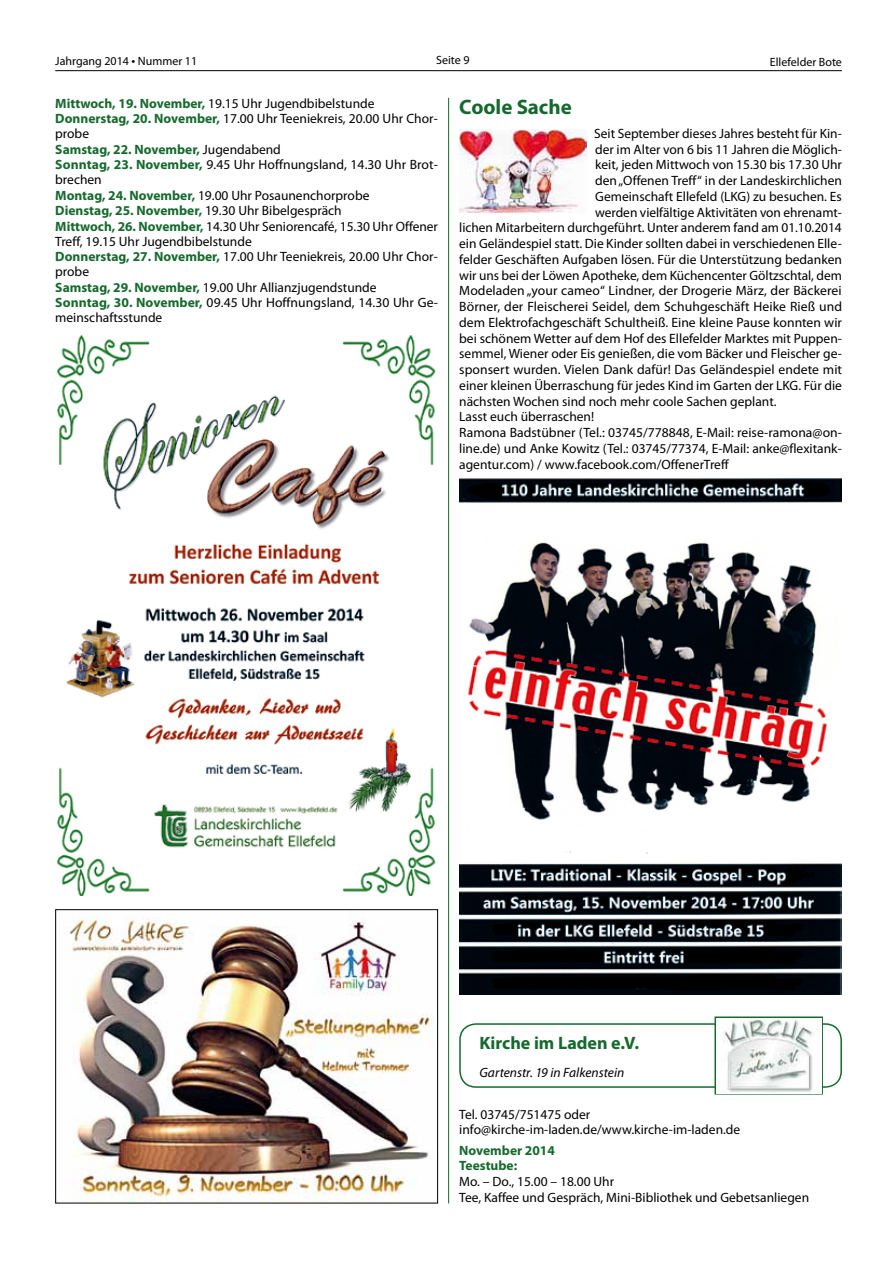
<style>
.page{position:relative;width:893px;height:1263px;background:#fff}
.page>*{position:absolute;margin:0;border:0;box-sizing:border-box;transform-origin:0 0}
.t1{font:700 21px "Myriad Pro";color:#16692e}
.t2{font:700 18px "Myriad Pro";color:#16692e}
.t3{font:13.5px/15.3px "Myriad Pro";color:#000}
.t4{font:italic 13.5px "Myriad Pro";color:#000}
.t5{font:700 13.5px/15.8px "Myriad Pro";color:#16692e}
.t6{font:12px "Myriad Pro";color:#000}
.s1{font-size:13.5px}
.s2{font-weight:700;color:#16692e}
</style>
<div class="page">
<hr style="left:448px;top:98px;width:1px;height:1105px;background:#16692e">
<hr style="left:55px;top:70px;width:787px;height:1px;background:#000">
<img style="left:57px;top:335px;width:379px;height:560px">
<img style="left:69px;top:911px;width:366px;height:290px">
<div style="left:55px;top:909px;width:383px;height:294px;border:1px solid #000"></div>
<img style="left:459px;top:129px;width:128px;height:84px">
<img style="left:459px;top:478px;width:383px;height:517px">
<svg style="left:459px;top:1023px;width:383px;height:65px"></svg>
<div style="left:714px;top:1016px;width:109px;height:78px;border:2px solid #16692e"></div>
<img style="left:716px;top:1018px;width:105px;height:75px">
<p class="t6" style="left:55px;top:55px;width:143px">Jahrgang 2014 <span class="s1">•</span> Nummer 11</p>
<p class="t6" style="left:436px;top:54px;width:35px">Seite 9</p>
<p class="t6" style="left:770px;top:56px;width:74px">Ellefelder Bote</p>
<p class="t3" style="left:55px;top:96px;width:384px"><span class="s2">Mittwoch, 19. November,</span> 19.15 Uhr Jugendbibelstunde <span class="s2">Donnerstag, 20. November,</span> 17.00 Uhr Teeniekreis, 20.00 Uhr Chor&shy;probe<br><span class="s2">Samstag, 22. November,</span> Jugendabend<br><span class="s2">Sonntag, 23. November,</span> 9.45 Uhr Hoffnungsland, 14.30 Uhr Brot&shy;brechen<br><span class="s2">Montag, 24. November,</span> 19.00 Uhr Posaunenchorprobe<br><span class="s2">Dienstag, 25. November,</span> 19.30 Uhr Bibelgespräch<br><span class="s2">Mittwoch, 26. November,</span> 14.30 Uhr Seniorencafé, 15.30 Uhr Offener Treff, 19.15 Uhr Jugendbibelstunde<br><span class="s2">Donnerstag, 27. November,</span> 17.00 Uhr Teeniekreis, 20.00 Uhr Chor&shy;probe<br><span class="s2">Samstag, 29. November,</span> 19.00 Uhr Allianzjugendstunde<br><span class="s2">Sonntag, 30. November,</span> 09.45 Uhr Hoffnungsland, 14.30 Uhr Ge&shy;meinschaftsstunde</p>
<h1 class="t1" style="left:459px;top:95px;width:114px">Coole Sache</h1>
<p class="t3" style="left:594px;top:126px;width:249px">Seit September dieses Jahres besteht für Kin-</p>
<p class="t3" style="left:595px;top:142px;width:248px">der im Alter von 6 bis 11 Jahren die Möglich-</p>
<p class="t3" style="left:595px;top:157px;width:248px">keit, jeden Mittwoch von 15.30 bis 17.30 Uhr</p>
<p class="t3" style="left:595px;top:173px;width:248px">den „Offenen Treff“ in der Landeskirchlichen</p>
<p class="t3" style="left:595px;top:189px;width:248px">Gemeinschaft Ellefeld (LKG) zu besuchen. Es</p>
<p class="t3" style="left:595px;top:205px;width:248px">werden vielfältige Aktivitäten von ehrenamt-</p>
<p class="t3" style="left:459px;top:220px;width:384px">lichen Mitarbeitern durchgeführt. Unter anderem fand am 01.10.2014</p>
<p class="t3" style="left:459px;top:236px;width:384px">ein Geländespiel statt. Die Kinder sollten dabei in verschiedenen Elle-</p>
<p class="t3" style="left:459px;top:252px;width:384px">felder Geschäften Aufgaben lösen. Für die Unterstützung bedanken</p>
<p class="t3" style="left:459px;top:268px;width:384px">wir uns bei der Löwen Apotheke, dem Küchencenter Göltzschtal, dem</p>
<p class="t3" style="left:459px;top:283px;width:384px">Modeladen „your cameo“ Lindner, der Drogerie März, der Bäckerei</p>
<p class="t3" style="left:459px;top:299px;width:384px">Börner, der Fleischerei Seidel, dem Schuhgeschäft Heike Rieß und</p>
<p class="t3" style="left:459px;top:315px;width:384px">dem Elektrofachgeschäft Schultheiß. Eine kleine Pause konnten wir</p>
<p class="t3" style="left:459px;top:331px;width:384px">bei schönem Wetter auf dem Hof des Ellefelder Marktes mit Puppen-</p>
<p class="t3" style="left:459px;top:346px;width:384px">semmel, Wiener oder Eis genießen, die vom Bäcker und Fleischer ge-</p>
<p class="t3" style="left:459px;top:362px;width:384px">sponsert wurden. Vielen Dank dafür! Das Geländespiel endete mit</p>
<p class="t3" style="left:459px;top:378px;width:384px">einer kleinen Überraschung für jedes Kind im Garten der LKG. Für die</p>
<p class="t3" style="left:459px;top:394px;width:319px">nächsten Wochen sind noch mehr coole Sachen geplant.</p>
<p class="t3" style="left:459px;top:409px;width:136px">Lasst euch überraschen!</p>
<p class="t3" style="left:459px;top:425px;width:384px">Ramona Badstübner (Tel.: 03745/778848, E-Mail: reise-ramona@on-</p>
<p class="t3" style="left:459px;top:441px;width:384px">line.de) und Anke Kowitz (Tel.: 03745/77374, E-Mail: anke@flexitank-</p>
<p class="t3" style="left:459px;top:457px;width:271px">agentur.com) / www.facebook.com/OffenerTreff</p>
<h2 class="t2" style="left:479px;top:1033px;width:161px">Kirche im Laden e.V.</h2>
<p class="t4" style="left:479px;top:1065px;width:146px">Gartenstr. 19 in Falkenstein</p>
<p class="t3" style="left:459px;top:1106px;width:283px;line-height:15.8px">Tel. 03745/751475 oder info@kirche-im-laden.de/www.kirche-im-laden.de</p>
<p class="t5" style="left:459px;top:1142px;width:97px">November 2014<br>Teestube:</p>
<p class="t3" style="left:459px;top:1174px;width:351px;line-height:15.8px">Mo. – Do., 15.00 – 18.00 Uhr<br>Tee, Kaffee und Gespräch, Mini-Bibliothek und Gebetsanliegen</p>
</div>
